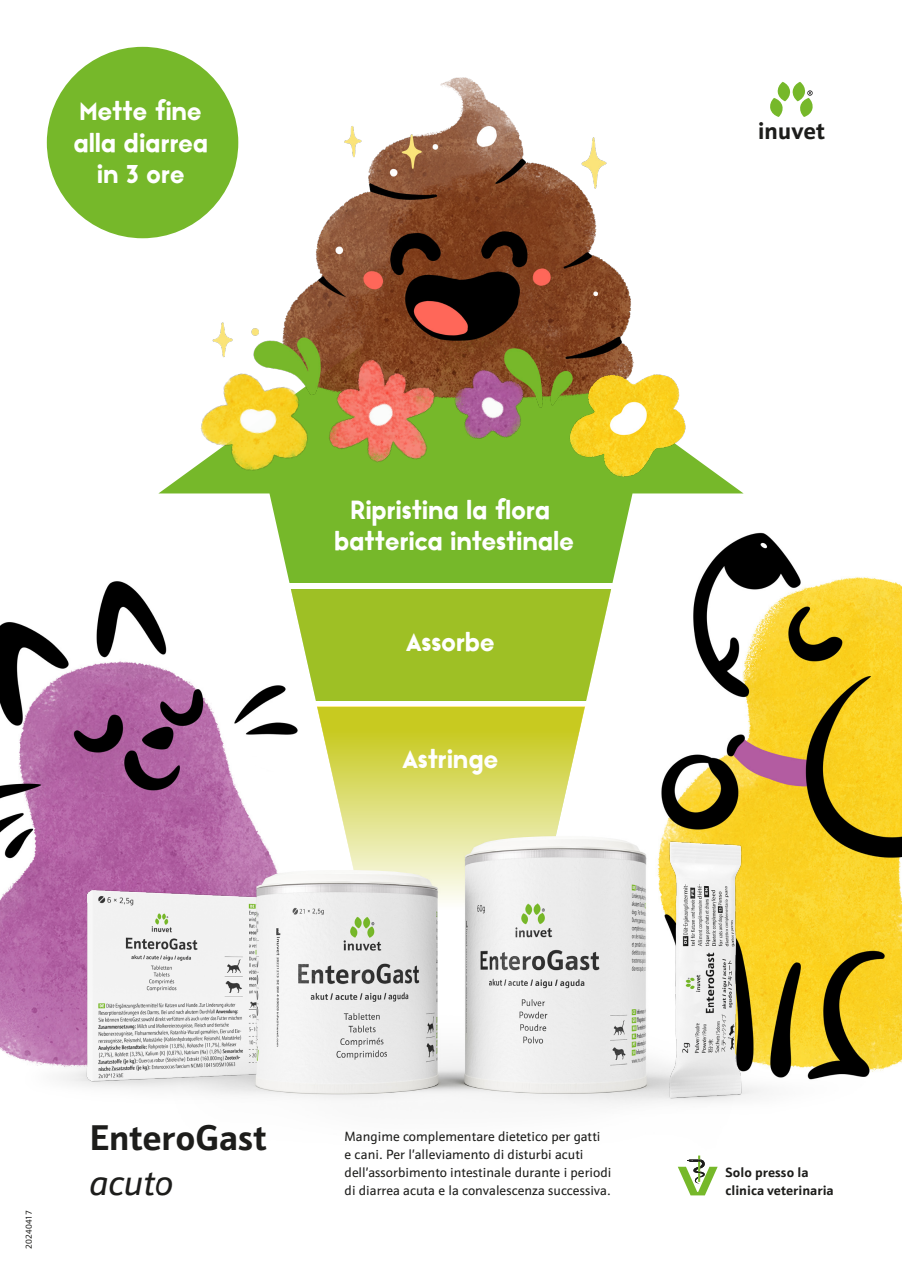
<style>
.page{position:relative;width:902px;height:1272px;background:#fff}
.page>*{position:absolute;margin:0;border:0;box-sizing:border-box;transform-origin:0 0}
.H2_24_pt{font:700 36px/45px "Schnebel Sans ME";letter-spacing:-.005em;color:#1d1d1b}
.p_16_pt_Zentriert{font:24px/31.5px "Anaheim Gothic";letter-spacing:.03em;color:#fff;text-align:center}
.H3_16_pt_Zentriert{font:700 24px "Schnebel Sans ME";letter-spacing:-.015em;color:#1d1d1b}
.p_9_pt{font:13.5px/18px "Schnebel Sans ME";color:#1d1d1b}
.H5_9_pt{font:700 13.5px/18px "Schnebel Sans ME";color:#1d1d1b}
.t1{font:8.7px "Schnebel Sans ME";color:#1d1d1b}
.s1{font-weight:400;font-style:italic}
</style>
<div class="page">
<svg style="left:158px;top:429px;width:585px;height:161px;fill:#76b82a"></svg>
<img style="left:0;top:557px;width:309px;height:504px">
<img style="left:640px;top:531px;width:261px;height:533px">
<img style="left:26px;top:799px;width:132px;height:290px">
<div style="left:281px;top:583px;width:340px;height:6px;background:#fff"></div>
<img style="left:196px;top:77px;width:437px;height:352px">
<img style="left:562px;top:361px;width:139px;height:122px">
<img style="left:165px;top:366px;width:158px;height:114px">
<img style="left:455px;top:352px;width:81px;height:91px">
<img style="left:312px;top:350px;width:143px;height:122px">
<svg style="left:770px;top:82px;width:43px;height:35px"></svg>
<div style="left:291px;top:589px;width:320px;height:85px;background:#9ec025"></div>
<img style="left:743px;top:778px;width:154px;height:320px">
<img style="left:158px;top:674px;width:585px;height:522px">
<img style="left:256px;top:836px;width:390px;height:257px">
<div style="left:47px;top:47px;width:191px;height:191px;background:#76b82a;border-radius:50%"></div>
<p class="p_16_pt_Zentriert" style="left:74px;top:95px;width:135px">Mette fine alla diarrea in 3 ore</p>
<p class="p_16_pt_Zentriert" style="left:335px;top:494px;width:240px">Ripristina la flora batterica intestinale</p>
<p class="p_16_pt_Zentriert" style="left:407px;top:626px;width:89px">Assorbe</p>
<p class="p_16_pt_Zentriert" style="left:403px;top:743px;width:96px">Astringe</p>
<p class="H3_16_pt_Zentriert" style="left:757px;top:111px;width:69px">inuvet</p>
<p class="t1" style="left:23px;top:1248px;width:40px;rotate:-90deg">20240417</p>
<p class="H2_24_pt" style="left:89px;top:1113px;width:179px">EnteroGast <span class="s1">acuto</span></p>
<p class="p_9_pt" style="left:344px;top:1127px;width:268px">Mangime complementare dietetico per gatti<br>e cani. Per l’alleviamento di disturbi acuti dell’assorbimento intestinale durante i periodi di diarrea acuta e la convalescenza successiva.</p>
<p class="H5_9_pt" style="left:725px;top:1161px;width:110px">Solo presso la clinica veterinaria</p>
</div>
